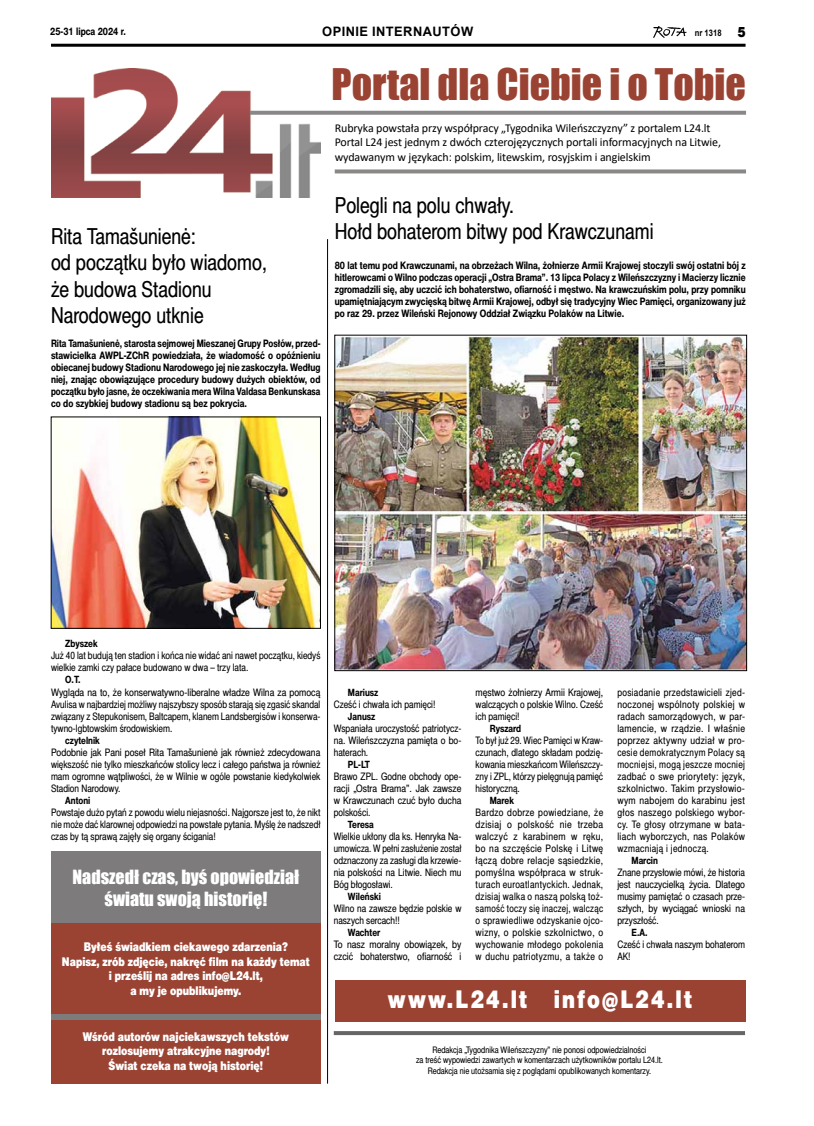
<style>
.page{position:relative;width:814px;height:1126px;background:#fff}
.page>*{position:absolute;margin:0;border:0;box-sizing:border-box;transform-origin:0 0}
.t1{font:40px "Impact";color:#9b4333}
.t2{font:24.4px "Switzer Cnd EFN Black";letter-spacing:.09em;color:#fff}
.t3{font:22px/26.4px "Switzer Cnd EFN";color:#000}
.t4{font:18px/21.6px "Impact";color:#fff;text-align:center}
.t5{font:700 13px "Arial";letter-spacing:.035em;color:#000}
.t6{font:12px/14.4px "Switzer Cnd EFN Black";color:#fff;text-align:center}
.t7{font:12px/14.4px "Calibri";letter-spacing:-.01em;color:#000}
.t8{font:10.3px/12px "Switzer Cnd EFN";color:#000;text-align:justify}
.t9{font:700 10.3px/12px "Switzer Cnd EFN";color:#000;text-align:justify}
.t10{font:10.3px/12px "Switzer Cnd EFN";color:#000;text-align:justify;scale:1.04 1}
.t11{font:700 10px "Switzer Cnd EFN";color:#000}
.t12{font:9px/10.8px "Switzer Cnd EFN";color:#000;text-align:center}
.t13{font:700 9px "Arial";color:#000;scale:.85 1}
.s1{font-family:"Switzer EFN Black";font-weight:400;font-size:14px}
</style>
<div class="page">
<img style="left:653px;top:27px;width:33px;height:11px">
<hr style="left:51px;top:44px;width:694px;height:3px;background:#000">
<img style="left:51px;top:68px;width:269px;height:129px">
<svg style="left:250px;top:111px;width:496px;height:4px;background:#918e8e"></svg>
<svg style="left:335px;top:169px;width:411px;height:4px;background:#979494"></svg>
<hr style="left:327px;top:239px;width:1px;height:844px;background:#000">
<div style="left:51px;top:851px;width:269px;height:232px;background:#7d7b7b"></div>
<div style="left:51px;top:923px;width:269px;height:90px;background:#9b4333"></div>
<div style="left:51px;top:1020px;width:269px;height:63px;background:#9b4333"></div>
<img style="left:53px;top:419px;width:265px;height:207px">
<img style="left:336px;top:337px;width:408px;height:331px">
<div style="left:335px;top:980px;width:411px;height:42px;background:#9b4333"></div>
<svg style="left:334px;top:1031px;width:411px;height:4px;background:#696969"></svg>
<p class="t9" style="left:50px;top:26px;width:77px">25-31 lipca 2024 r.</p>
<p class="t5" style="left:322px;top:22px;width:152px">OPINIE INTERNAUTÓW</p>
<p class="t13" style="left:694px;top:26px;width:62px">NR 1318 <span class="s1">5</span></p>
<h1 class="t1" style="left:331px;top:53px;width:416px">Portal dla Ciebie i o Tobie</h1>
<p class="t7" style="left:335px;top:120px;width:388px">Rubryka powstała przy współpracy „Tygodnika Wileńszczyzny” z portalem L24.lt<br>Portal L24 jest jednym z dwóch czterojęzycznych portali informacyjnych na Litwie, wydawanym w językach: polskim, litewskim, rosyjskim i angielskim</p>
<h3 class="t3" style="left:335px;top:192px;width:181px">Polegli na polu chwały.</h3>
<h3 class="t3" style="left:51px;top:223px;width:146px">Rita Tamašunienė:</h3>
<h3 class="t3" style="left:335px;top:219px;width:320px">Hołd bohaterom bitwy pod Krawczunami</h3>
<h3 class="t3" style="left:51px;top:250px;width:217px">od początku było wiadomo, że budowa Stadionu<br>Narodowego utknie</h3>
<p class="t9" style="left:51px;top:338px;width:271px">Rita Tamašunienė, starosta sejmowej Mieszanej Grupy Posłów, przed&shy;stawicielka AWPL-ZChR powiedziała, że wiadomość o opóźnieniu obiecanej budowy Stadionu Narodowego jej nie zaskoczyła. Według niej, znając obowiązujące procedury budowy dużych obiektów, od początku było jasne, że oczekiwania mera Wilna Valdasa Benkunskasa co do szybkiej budowy stadionu są bez pokrycia.</p>
<p class="t9" style="left:335px;top:259px;width:412px">80 lat temu pod Krawczunami, na obrzeżach Wilna, żołnierze Armii Krajowej stoczyli swój ostatni bój z hitlerowcami o Wilno podczas operacji „Ostra Brama”. 13 lipca Polacy z Wileńszczyzny i Macierzy licznie zgromadzili się, aby uczcić ich bohaterstwo, ofiarność i męstwo. Na krawczuńskim polu, przy pomniku upamiętniającym zwycięską bitwę Armii Krajowej, odbył się tradycyjny Wiec Pamięci, organizowany już po raz 29. przez Wileński Rejonowy Oddział Związku Polaków na Litwie.</p>
<p class="t11" style="left:65px;top:637px;width:34px">Zbyszek</p>
<p class="t8" style="left:51px;top:650px;width:271px">Już 40 lat budują ten stadion i końca nie widać ani nawet początku, kiedyś wielkie zamki czy pałace budowano w dwa – trzy lata.</p>
<p class="t11" style="left:65px;top:673px;width:17px">O.T.</p>
<p class="t10" style="left:51px;top:686px;width:260px">Wygląda na to, że konserwatywno-liberalne władze Wilna za pomocą Avulisa w najbardziej możliwy najszybszy sposób starają się zgasić skandal związany z Stepukonisem, Baltcapem, klanem Landsbergisów i konserwa&shy;tywno-lgbtowskim środowiskiem.</p>
<p class="t11" style="left:65px;top:733px;width:36px">czytelnik</p>
<p class="t10" style="left:51px;top:746px;width:260px">Podobnie jak Pani poseł Rita Tamašunienė jak również zdecydowana większość nie tylko mieszkańców stolicy lecz i całego państwa ja również mam ogromne wątpliwości, że w Wilnie w ogóle powstanie kiedykolwiek Stadion Narodowy.</p>
<p class="t11" style="left:65px;top:793px;width:27px">Antoni</p>
<p class="t8" style="left:51px;top:806px;width:271px">Powstaje dużo pytań z powodu wielu niejasności. Najgorsze jest to, że nikt nie może dać klarownej odpowiedzi na powstałe pytania. Myślę że nadszedł czas by tą sprawą zajęły się organy ścigania!</p>
<h3 class="t4" style="left:72px;top:865px;width:228px">Nadszedł czas, byś opowiedział światu swoją historię!</h3>
<p class="t6" style="left:62px;top:940px;width:249px">Byłeś świadkiem ciekawego zdarzenia?<br>Napisz, zrób zdjęcie, nakręć film na każdy temat i prześlij na adres info@L24.lt,<br>a my je opublikujemy.</p>
<p class="t6" style="left:83px;top:1029px;width:208px">Wśród autorów najciekawszych tekstów rozlosujemy atrakcyjne nagrody!<br>Świat czeka na twoją historię!</p>
<p class="t11" style="left:348px;top:686px;width:32px">Mariusz</p>
<p class="t8" style="left:334px;top:698px;width:103px">Cześć i chwała ich pamięci!</p>
<p class="t11" style="left:348px;top:710px;width:29px">Janusz</p>
<p class="t8" style="left:334px;top:722px;width:129px">Wspaniała uroczystość patriotycz&shy;na. Wileńszczyzna pamięta o bo&shy;haterach.</p>
<p class="t11" style="left:348px;top:758px;width:24px">PL-LT</p>
<p class="t8" style="left:334px;top:770px;width:129px">Brawo ZPL. Godne obchody ope&shy;racji „Ostra Brama”. Jak zawsze w Krawczunach czuć było ducha polskości.</p>
<p class="t11" style="left:348px;top:818px;width:27px">Teresa</p>
<p class="t8" style="left:334px;top:830px;width:129px">Wielkie ukłony dla ks. Henryka Na&shy;umowicza. W pełni zasłużenie został odznaczony za zasługi dla krzewie&shy;nia polskości na Litwie. Niech mu Bóg błogosławi.</p>
<p class="t11" style="left:348px;top:890px;width:34px">Wileński</p>
<p class="t8" style="left:334px;top:902px;width:129px">Wilno na zawsze będzie polskie w naszych sercach!!</p>
<p class="t11" style="left:348px;top:926px;width:34px">Wachter</p>
<p class="t10" style="left:334px;top:938px;width:124px">To nasz moralny obowiązek, by czcić bohaterstwo, ofiarność i</p>
<p class="t10" style="left:475px;top:686px;width:124px">męstwo żołnierzy Armii Krajowej, walczących o polskie Wilno. Cześć ich pamięci!</p>
<p class="t11" style="left:490px;top:722px;width:33px">Ryszard</p>
<p class="t8" style="left:475px;top:734px;width:129px">To był już 29. Wiec Pamięci w Kraw&shy;czunach, dlatego składam podzię&shy;kowania mieszkańcom Wileńszczy&shy;zny i ZPL, którzy pielęgnują pamięć historyczną.</p>
<p class="t11" style="left:490px;top:794px;width:26px">Marek</p>
<p class="t8" style="left:475px;top:806px;width:129px">Bardzo dobrze powiedziane, że dzisiaj o polskość nie trzeba walczyć z karabinem w ręku, bo na szczęście Polskę i Litwę łączą dobre relacje sąsiedzkie, pomyślna współpraca w struk&shy;turach euroatlantyckich. Jednak, dzisiaj walka o naszą polską toż&shy;samość toczy się inaczej, walcząc o sprawiedliwe odzyskanie ojco&shy;wizny, o polskie szkolnictwo, o wychowanie młodego pokolenia w duchu patriotyzmu, a także o</p>
<p class="t8" style="left:617px;top:686px;width:129px">posiadanie przedstawicieli zjed&shy;noczonej wspólnoty polskiej w radach samorządowych, w par&shy;lamencie, w rządzie. I właśnie poprzez aktywny udział w pro&shy;cesie demokratycznym Polacy są mocniejsi, mogą jeszcze mocniej zadbać o swe priorytety: język, szkolnictwo. Takim przysłowio&shy;wym nabojem do karabinu jest głos naszego polskiego wybor&shy;cy. Te głosy otrzymane w bata&shy;liach wyborczych, nas Polaków wzmacniają i jednoczą.</p>
<p class="t11" style="left:631px;top:854px;width:28px">Marcin</p>
<p class="t8" style="left:617px;top:866px;width:129px">Znane przysłowie mówi, że historia jest nauczycielką życia. Dlatego musimy pamiętać o czasach prze&shy;szłych, by wyciągać wnioski na przyszłość.</p>
<p class="t11" style="left:631px;top:926px;width:17px">E.A.</p>
<p class="t8" style="left:617px;top:938px;width:129px">Cześć i chwała naszym bohaterom<br>AK!</p>
<h2 class="t2" style="left:388px;top:984px;width:306px">www.L24.lt info@L24.lt</h2>
<p class="t12" style="left:416px;top:1044px;width:248px">Redakcja „Tygodnika Wileńszczyzny” nie ponosi odpowiedzialności<br>za treść wypowiedzi zawartych w komentarzach użytkowników portalu L24.lt.<br>Redakcja nie utożsamia się z poglądami opublikowanych komentarzy.</p>
</div>
